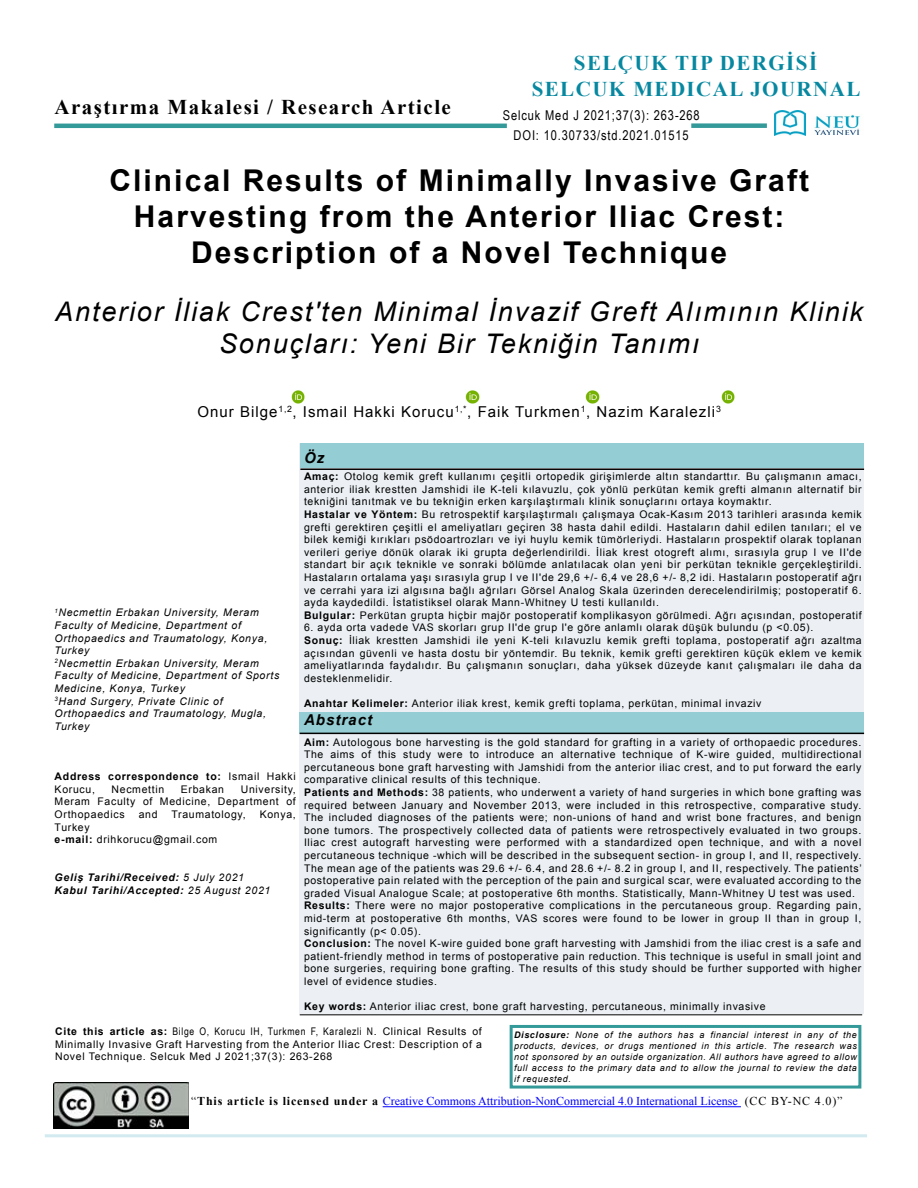
<style>
.page{position:relative;width:918px;height:1188px;background:#fff}
.page>*{position:absolute;margin:0;border:0;box-sizing:border-box;transform-origin:0 0}
.t1{font:700 30px/36px "Arial";letter-spacing:.07em;color:#000;text-align:center}
.t2{font:italic 27px/32.4px "Arial";letter-spacing:.07em;color:#000;text-align:center}
.t3{font:700 21px/25.2px "Times New Roman";letter-spacing:.07em;color:#0788a0;text-align:center}
.t4{font:700 21px "Times New Roman";letter-spacing:.07em;color:#000}
.t5{font:15px "Arial";letter-spacing:.07em;color:#000}
.t6{font:italic 700 15px "Arial";letter-spacing:.07em;color:#000}
.t7{font:13.5px "Arial Narrow";letter-spacing:.065em;color:#000}
.t8{font:12px "Times New Roman";color:#00f}
.t9{font:10.5px/12.6px "Arial";letter-spacing:.06em;color:#000}
.t10{font:italic 10.5px/12.6px "Arial";letter-spacing:.07em;color:#000}
.t11{font:10.5px "Arial Narrow";letter-spacing:.065em;color:#000}
.t12{font:italic 700 10.5px/12.6px "Arial";letter-spacing:.07em;color:#000}
.t13{font:700 10.5px/12.6px "Arial";letter-spacing:.065em;color:#000}
.t14{font:italic 9px/10.8px "Arial";letter-spacing:.07em;color:#000;text-align:justify}
.s1{font-weight:700}
.s2{font-family:"Arial";font-weight:700}
.s3{font-family:"Arial"}
.s4{font-weight:400}
.s5{color:#000}
.s6{font-weight:700;color:#000}
</style>
<div class="page">
<div style="left:300px;top:444px;width:564px;height:570px;background:#ecf0f4"></div>
<div style="left:300px;top:444px;width:564px;height:24px;background:#94cdd3"></div>
<hr style="left:300px;top:1014px;width:562px;height:1px;background:#000">
<hr style="left:300px;top:468px;width:564px;height:2px;background:#000">
<div style="left:300px;top:712px;width:564px;height:22px;background:#94cdd3"></div>
<hr style="left:300px;top:733px;width:564px;height:1px;background:#000">
<div style="left:510px;top:1025px;width:351px;height:64px;border:3px solid #399"></div>
<hr style="left:45px;top:1134px;width:822px;height:3px;background:#d2eaf0">
<img style="left:54px;top:1082px;width:135px;height:47px">
<hr style="left:383px;top:1106px;width:358px;height:1px;background:#00f">
<img style="left:775px;top:110px;width:30px;height:26px">
<img style="left:814px;top:115px;width:47px;height:19px">
<hr style="left:54px;top:124px;width:453px;height:4px;background:#399">
<div style="left:691px;top:123px;width:76px;height:5px;background:#399"></div>
<img style="left:291px;top:390px;width:14px;height:14px">
<img style="left:586px;top:390px;width:14px;height:14px">
<img style="left:466px;top:390px;width:14px;height:14px">
<img style="left:721px;top:390px;width:14px;height:14px">
<h3 class="t4" style="left:55px;top:92px;width:398px">Araştırma Makalesi / Research Article</h3>
<h3 class="t3" style="left:532px;top:50px;width:330px">SELÇUK TIP DERGİSİ<br>SELCUK MEDICAL JOURNAL</h3>
<p class="t7" style="left:514px;top:125px;width:177px">DOI: 10.30733/std.2021.01515</p>
<p class="t7" style="left:503px;top:105px;width:199px">Selcuk Med J 2021;37(3): 263-268</p>
<h1 class="t1" style="left:109px;top:163px;width:701px">Clinical Results of Minimally Invasive Graft<br>Harvesting from the Anterior Iliac Crest:<br>Description of a Novel Technique</h1>
<h2 class="t2" style="left:55px;top:295px;width:809px">Anterior İliak Crest'ten Minimal İnvazif Greft Alımının Klinik<br>Sonuçları: Yeni Bir Tekniğin Tanımı</h2>
<h3 class="t5" style="left:198px;top:401px;width:525px">Onur Bilge<sup>1,2</sup>, Ismail Hakki Korucu<sup>1,*</sup>, Faik Turkmen<sup>1</sup>, Nazim Karalezli<sup>3</sup></h3>
<h3 class="t6" style="left:304px;top:448px;width:22px">Öz</h3>
<p class="t9" style="left:304px;top:470px;width:559px"><span class="s1">Amaç:</span> Otolog kemik greft kullanımı çeşitli ortopedik girişimlerde altın standarttır. Bu çalışmanın amacı, anterior iliak krestten Jamshidi ile K-teli kılavuzlu, çok yönlü perkütan kemik grefti almanın alternatif bir tekniğini tanıtmak ve bu tekniğin erken karşılaştırmalı klinik sonuçlarını ortaya koymaktır.<br><span class="s1">Hastalar ve Yöntem:</span> Bu retrospektif karşılaştırmalı çalışmaya Ocak-Kasım 2013 tarihleri arasında kemik grefti gerektiren çeşitli el ameliyatları geçiren 38 hasta dahil edildi. Hastaların dahil edilen tanıları; el ve bilek kemiği kırıkları psödoartrozları ve iyi huylu kemik tümörleriydi. Hastaların prospektif olarak toplanan verileri geriye dönük olarak iki grupta değerlendirildi. İliak krest otogreft alımı, sırasıyla grup I ve II'de standart bir açık teknikle ve sonraki bölümde anlatılacak olan yeni bir perkütan teknikle gerçekleştirildi.<br>Hastaların ortalama yaşı sırasıyla grup I ve II'de 29,6 +/- 6,4 ve 28,6 +/- 8,2 idi. Hastaların postoperatif ağrı ve cerrahi yara izi algısına bağlı ağrıları Görsel Analog Skala üzerinden derecelendirilmiş; postoperatif 6. ayda kaydedildi. İstatistiksel olarak Mann-Whitney U testi kullanıldı.<br><span class="s1">Bulgular:</span> Perkütan grupta hiçbir majör postoperatif komplikasyon görülmedi. Ağrı açısından, postoperatif</p>
<p class="t9" style="left:304px;top:621px;width:559px">6. ayda orta vadede VAS skorları grup II'de grup I'e göre anlamlı olarak düşük bulundu (p &lt;0.05).<br><span class="s1">Sonuç:</span> İliak krestten Jamshidi ile yeni K-teli kılavuzlu kemik grefti toplama, postoperatif ağrı azaltma açısından güvenli ve hasta dostu bir yöntemdir. Bu teknik, kemik grefti gerektiren küçük eklem ve kemik ameliyatlarında faydalıdır. Bu çalışmanın sonuçları, daha yüksek düzeyde kanıt çalışmaları ile daha da desteklenmelidir.</p>
<p class="t9" style="left:304px;top:697px;width:459px"><span class="s1">Anahtar Kelimeler:</span> Anterior iliak krest, kemik grefti toplama, perkütan, minimal invaziv</p>
<p class="t9" style="left:304px;top:736px;width:559px"><span class="s1">Aim:</span> Autologous bone harvesting is the gold standard for grafting in a variety of orthopaedic procedures.<br>The aims of this study were to introduce an alternative technique of K-wire guided, multidirectional percutaneous bone graft harvesting with Jamshidi from the anterior iliac crest, and to put forward the early comparative clinical results of this technique.<br><span class="s1">Patients and Methods:</span> 38 patients, who underwent a variety of hand surgeries in which bone grafting was required between January and November 2013, were included in this retrospective, comparative study.<br>The included diagnoses of the patients were; non-unions of hand and wrist bone fractures, and benign bone tumors. The prospectively collected data of patients were retrospectively evaluated in two groups.<br>Iliac crest autograft harvesting were performed with a standardized open technique, and with a novel percutaneous technique -which will be described in the subsequent section- in group I, and II, respectively.<br>The mean age of the patients was 29.6 +/- 6.4, and 28.6 +/- 8.2 in group I, and II, respectively. The patients’ postoperative pain related with the perception of the pain and surgical scar, were evaluated according to the graded Visual Analogue Scale; at postoperative 6th months. Statistically, Mann-Whitney U test was used.<br><span class="s1">Results:</span> There were no major postoperative complications in the percutaneous group. Regarding pain, mid-term at postoperative 6th months, VAS scores were found to be lower in group II than in group I, significantly (p&lt; 0.05).<br><span class="s1">Conclusion:</span> The novel K-wire guided bone graft harvesting with Jamshidi from the iliac crest is a safe and patient-friendly method in terms of postoperative pain reduction. This technique is useful in small joint and bone surgeries, requiring bone grafting. The results of this study should be further supported with higher level of evidence studies.</p>
<p class="t9" style="left:304px;top:1000px;width:463px"><span class="s1">Key words:</span> Anterior iliac crest, bone graft harvesting, percutaneous, minimally invasive</p>
<p class="t11" style="left:55px;top:1024px;width:428px"><span class="s2">Cite this article as:</span> Bilge O, Korucu IH, Turkmen F, Karalezli N<span class="s3">. Clinical Results of</span></p>
<p class="t9" style="left:55px;top:1038px;width:428px">Minimally Invasive Graft Harvesting from the Anterior Iliac Crest: Description of a<br>Novel Technique. Selcuk Med J 2021;37(3): 263-268</p>
<p class="t10" style="left:55px;top:607px;width:226px"><sup>1</sup>Necmettin Erbakan University, Meram<br>Faculty of Medicine, Department of<br>Orthopaedics and Traumatology, Konya,<br>Turkey<br><sup>2</sup>Necmettin Erbakan University, Meram<br>Faculty of Medicine, Department of Sports<br>Medicine, Konya, Turkey<br><sup>3</sup>Hand Surgery, Private Clinic of<br>Orthopaedics and Traumatology, Mugla,<br>Turkey</p>
<h3 class="t6" style="left:304px;top:709px;width:69px">Abstract</h3>
<p class="t13" style="left:55px;top:770px;width:243px">Address correspondence to: <span class="s4">Ismail Hakki<br>Korucu,</span></p>
<p class="t9" style="left:55px;top:783px;width:243px;text-align:justify;text-indent:186px">University, Meram Faculty of Medicine, Department of Orthopaedics</p>
<p class="t9" style="left:112px;top:783px;width:54px">Necmettin</p>
<p class="t9" style="left:181px;top:783px;width:45px">Erbakan</p>
<p class="t9" style="left:139px;top:808px;width:20px">and</p>
<p class="t9" style="left:172px;top:808px;width:76px">Traumatology,</p>
<p class="t9" style="left:260px;top:808px;width:38px">Konya,</p>
<p class="t9" style="left:55px;top:820px;width:164px">Turkey<br><span class="s1">e-mail:</span> drihkorucu@gmail.com</p>
<p class="t12" style="left:55px;top:871px;width:217px">Geliş Tarihi/Received: <span class="s4">5 July 2021<br></span>Kabul Tarihi/Accepted: <span class="s4">25 August 2021</span></p>
<p class="t14" style="left:514px;top:1030px;width:344px"><span class="s1">Disclosure:</span> None of the authors has a financial interest in any of the products, devices, or drugs mentioned in this article. The research was not sponsored by an outside organization. All authors have agreed to allow full access to the primary data and to allow the journal to review the data if requested.</p>
<p class="t8" style="left:191px;top:1093px;width:653px"><span class="s5">“</span><span class="s6">This article is licensed under a</span> Creative Commons Attribution-NonCommercial 4.0 International License <span class="s5">(CC BY-NC 4.0)”</span></p>
</div>
